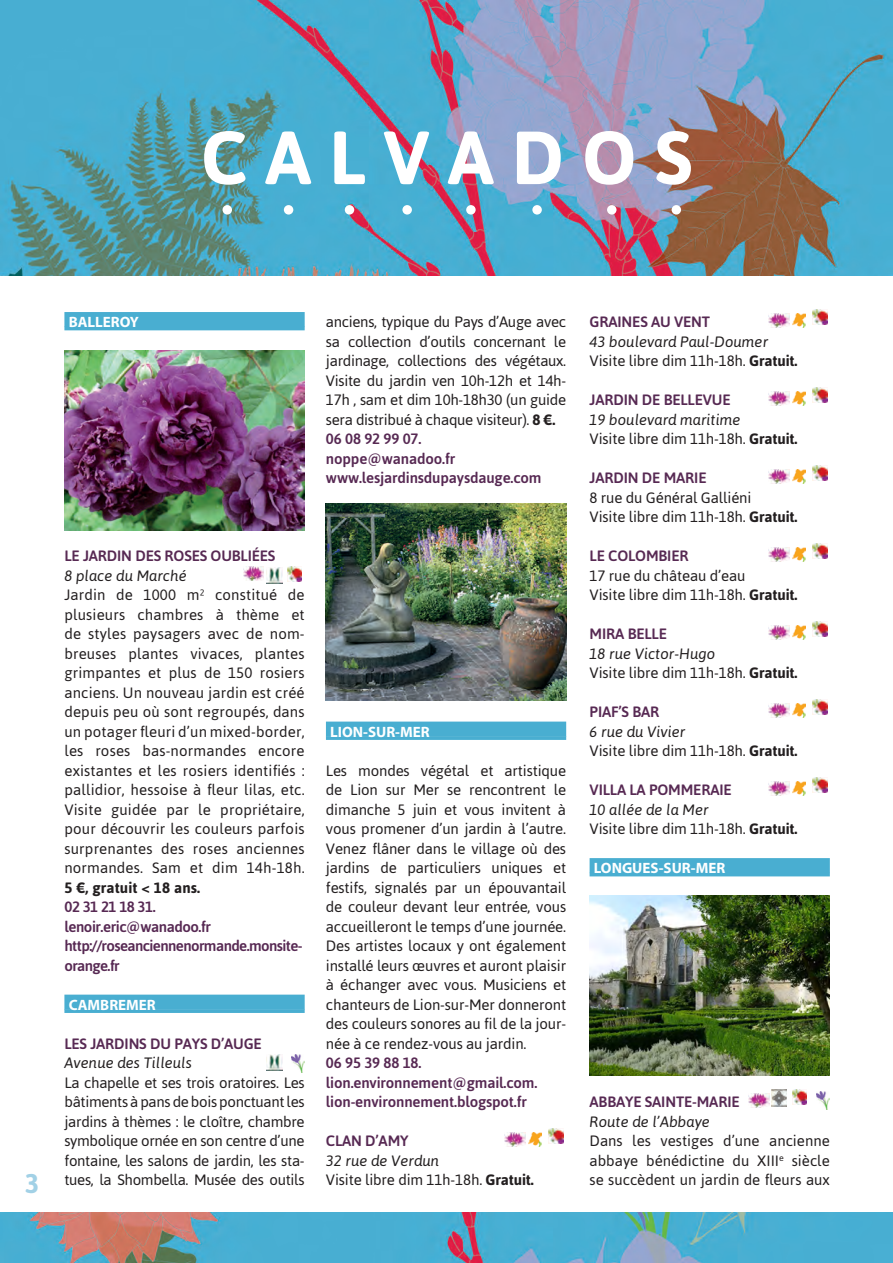
<style>
.page{position:relative;width:893px;height:1263px;background:#fff}
.page>*{position:absolute;margin:0;border:0;box-sizing:border-box;transform-origin:0 0}
.t1{font:700 75px "Asap";letter-spacing:.24em;color:#fff}
.t2{font:700 27px "Asap";color:#a2d1e6}
.Texte_Courant{font:15px/19.5px "Asap";letter-spacing:-.01em;color:#231f20;text-align:justify}
.Jardin{font:500 15px "Asap";letter-spacing:-.01em;color:#572953}
.adresse{font:italic 15px "Asap";color:#231f20}
.internet{font:500 15px/19.5px "Asap";letter-spacing:-.01em;color:#572953}
.internet-2{font:500 15px/19.5px "Asap";letter-spacing:-.04em;color:#572953}
.ville{font:700 15px "Myriad Pro";color:#fff}
.internet-3{font:500 15px "Asap";letter-spacing:-.03em;color:#572953}
.s1{font-weight:700}
</style>
<div class="page">
<img style="left:0;top:0;width:893px;height:1263px">
<div style="left:0;top:276px;width:893px;height:936px;background:#fff"></div>
<div style="left:64px;top:312px;width:241px;height:15px;background:#49aed1"></div>
<hr style="left:64px;top:327px;width:241px;height:3px;background:#49aed1">
<div style="left:64px;top:995px;width:241px;height:15px;background:#49aed1"></div>
<hr style="left:64px;top:1009px;width:241px;height:4px;background:#50b1d2">
<img style="left:64px;top:351px;width:241px;height:180px">
<img style="left:243px;top:567px;width:21px;height:13px">
<img style="left:266px;top:567px;width:16px;height:16px">
<img style="left:287px;top:566px;width:15px;height:15px">
<img style="left:266px;top:1055px;width:16px;height:16px">
<img style="left:291px;top:1055px;width:13px;height:17px">
<div style="left:326px;top:722px;width:240px;height:15px;background:#49aed1"></div>
<hr style="left:326px;top:736px;width:240px;height:4px;background:#49aed1">
<img style="left:326px;top:504px;width:240px;height:197px">
<img style="left:505px;top:1132px;width:20px;height:14px">
<img style="left:528px;top:1132px;width:13px;height:14px">
<img style="left:549px;top:1129px;width:14px;height:15px">
<div style="left:590px;top:858px;width:240px;height:15px;background:#49aed1"></div>
<hr style="left:590px;top:873px;width:240px;height:3px;background:#49aed1">
<img style="left:769px;top:313px;width:20px;height:14px">
<img style="left:792px;top:313px;width:13px;height:14px">
<img style="left:812px;top:310px;width:15px;height:15px">
<img style="left:769px;top:391px;width:20px;height:14px">
<img style="left:792px;top:391px;width:13px;height:14px">
<img style="left:812px;top:388px;width:15px;height:15px">
<img style="left:769px;top:469px;width:20px;height:14px">
<img style="left:792px;top:469px;width:13px;height:14px">
<img style="left:812px;top:466px;width:15px;height:15px">
<img style="left:769px;top:547px;width:20px;height:14px">
<img style="left:792px;top:547px;width:13px;height:14px">
<img style="left:812px;top:544px;width:15px;height:15px">
<img style="left:769px;top:625px;width:20px;height:14px">
<img style="left:792px;top:625px;width:13px;height:14px">
<img style="left:812px;top:622px;width:15px;height:15px">
<img style="left:769px;top:703px;width:20px;height:14px">
<img style="left:792px;top:703px;width:13px;height:14px">
<img style="left:812px;top:700px;width:15px;height:15px">
<img style="left:769px;top:781px;width:20px;height:14px">
<img style="left:792px;top:781px;width:13px;height:14px">
<img style="left:812px;top:778px;width:15px;height:15px">
<img style="left:590px;top:896px;width:239px;height:179px">
<img style="left:749px;top:1093px;width:20px;height:14px">
<img style="left:772px;top:1090px;width:15px;height:17px">
<img style="left:792px;top:1090px;width:15px;height:15px">
<img style="left:817px;top:1091px;width:12px;height:18px">
<div style="left:223px;top:205px;width:9px;height:10px;background:#fff;border-radius:50%"></div>
<div style="left:284px;top:205px;width:9px;height:10px;background:#fff;border-radius:50%"></div>
<div style="left:345px;top:205px;width:9px;height:10px;background:#fff;border-radius:50%"></div>
<svg style="left:402px;top:205px;width:10px;height:10px"></svg>
<div style="left:466px;top:205px;width:10px;height:10px;background:#fff;border-radius:50%"></div>
<div style="left:532px;top:205px;width:10px;height:10px;background:#fff;border-radius:50%"></div>
<div style="left:607px;top:205px;width:9px;height:10px;background:#fff;border-radius:50%"></div>
<div style="left:672px;top:205px;width:9px;height:10px;background:#fff;border-radius:50%"></div>
<p class="t1" style="left:201px;top:107px;width:493px">CALVADOS</p>
<p class="t2" style="left:25px;top:1165px;width:16px">3</p>
<p class="ville" style="left:69px;top:312px;width:72px">BALLEROY</p>
<p class="Texte_Courant" style="left:326px;top:311px;width:242px">anciens, typique du Pays d’Auge avec sa collection d’outils concernant le jardinage, collections des végétaux.<br>Visite du jardin ven 10h-12h et 14h-17h , sam et dim 10h-18h30 (un guide sera distribué à chaque visiteur). <span class="s1">8 €.</span></p>
<p class="internet" style="left:326px;top:428px;width:97px">06 08 92 99 07.</p>
<p class="internet" style="left:326px;top:448px;width:131px">noppe@wanadoo.fr</p>
<p class="internet" style="left:326px;top:467px;width:217px">www.lesjardinsdupaysdauge.com</p>
<p class="Jardin" style="left:64px;top:546px;width:212px">LE JARDIN DES ROSES OUBLIÉES</p>
<p class="adresse" style="left:64px;top:565px;width:124px">8 place du Marché</p>
<p class="Texte_Courant" style="left:64px;top:584px;width:242px">Jardin de 1000 m² constitué de plusieurs chambres à thème et de styles paysagers avec de nom&shy;breuses plantes vivaces, plantes grimpantes et plus de 150 rosiers anciens. Un nouveau jardin est créé depuis peu où sont regroupés, dans un potager fleuri d’un mixed-border, les roses bas-normandes encore existantes et les rosiers identifiés : pallidior, hessoise à fleur lilas, etc.<br>Visite guidée par le propriétaire, pour découvrir les couleurs parfois surprenantes des roses anciennes normandes. Sam et dim 14h-18h.<br><span class="s1">5 €, gratuit &lt; 18 ans.</span></p>
<p class="internet" style="left:64px;top:896px;width:93px">02 31 21 18 31.</p>
<p class="internet-3" style="left:64px;top:916px;width:148px">lenoir.eric@wanadoo.fr</p>
<p class="internet-2" style="left:64px;top:935px;width:240px">http://roseanciennenormande.monsite&shy;orange.fr</p>
<p class="ville" style="left:69px;top:995px;width:89px">CAMBREMER</p>
<p class="Jardin" style="left:64px;top:1033px;width:199px">LES JARDINS DU PAYS D’AUGE</p>
<p class="adresse" style="left:64px;top:1053px;width:129px">Avenue des Tilleuls</p>
<p class="Texte_Courant" style="left:64px;top:1072px;width:242px">La chapelle et ses trois oratoires. Les bâtiments à pans de bois ponctuant les jardins à thèmes : le cloître, chambre symbolique ornée en son centre d’une fontaine, les salons de jardin, les sta&shy;tues, la Shombella. Musée des outils</p>
<p class="ville" style="left:330px;top:722px;width:101px">LION-SUR-MER</p>
<p class="Texte_Courant" style="left:326px;top:760px;width:242px">Les mondes végétal et artistique de Lion sur Mer se rencontrent le dimanche 5 juin et vous invitent à vous promener d’un jardin à l’autre.<br>Venez flâner dans le village où des jardins de particuliers uniques et festifs, signalés par un épouvantail de couleur devant leur entrée, vous accueilleront le temps d’une journée.<br>Des artistes locaux y ont également installé leurs œuvres et auront plaisir à échanger avec vous. Musiciens et chanteurs de Lion-sur-Mer donneront des couleurs sonores au fil de la jour&shy;née à ce rendez-vous au jardin.</p>
<p class="internet" style="left:326px;top:1052px;width:97px">06 95 39 88 18.</p>
<p class="internet" style="left:326px;top:1072px;width:213px">lion.environnement@gmail.com. lion-environnement.blogspot.fr</p>
<p class="Jardin" style="left:326px;top:1131px;width:84px">CLAN D’AMY</p>
<p class="adresse" style="left:326px;top:1150px;width:115px">32 rue de Verdun</p>
<p class="Texte_Courant" style="left:326px;top:1169px;width:209px">Visite libre dim 11h-18h. <span class="s1">Gratuit.</span></p>
<p class="Jardin" style="left:590px;top:312px;width:122px">GRAINES AU VENT</p>
<p class="adresse" style="left:590px;top:331px;width:180px">43 boulevard Paul-Doumer</p>
<p class="Texte_Courant" style="left:590px;top:350px;width:209px">Visite libre dim 11h-18h. <span class="s1">Gratuit.</span></p>
<p class="Jardin" style="left:590px;top:390px;width:142px">JARDIN DE BELLEVUE</p>
<p class="adresse" style="left:590px;top:409px;width:152px">19 boulevard maritime</p>
<p class="Texte_Courant" style="left:590px;top:428px;width:209px">Visite libre dim 11h-18h. <span class="s1">Gratuit.</span></p>
<p class="Jardin" style="left:590px;top:468px;width:118px">JARDIN DE MARIE</p>
<p class="Texte_Courant" style="left:590px;top:487px;width:163px">8 rue du Général Galliéni</p>
<p class="Texte_Courant" style="left:590px;top:506px;width:209px">Visite libre dim 11h-18h. <span class="s1">Gratuit.</span></p>
<p class="Jardin" style="left:590px;top:546px;width:100px">LE COLOMBIER</p>
<p class="Texte_Courant" style="left:590px;top:565px;width:157px">17 rue du château d’eau</p>
<p class="Texte_Courant" style="left:590px;top:584px;width:209px">Visite libre dim 11h-18h. <span class="s1">Gratuit.</span></p>
<p class="Jardin" style="left:590px;top:624px;width:79px">MIRA BELLE</p>
<p class="adresse" style="left:590px;top:643px;width:127px">18 rue Victor-Hugo</p>
<p class="Texte_Courant" style="left:590px;top:662px;width:209px">Visite libre dim 11h-18h. <span class="s1">Gratuit.</span></p>
<p class="Jardin" style="left:590px;top:702px;width:71px">PIAF’S BAR</p>
<p class="adresse" style="left:590px;top:721px;width:97px">6 rue du Vivier</p>
<p class="Texte_Courant" style="left:590px;top:740px;width:209px">Visite libre dim 11h-18h. <span class="s1">Gratuit.</span></p>
<p class="Jardin" style="left:590px;top:780px;width:144px">VILLA LA POMMERAIE</p>
<p class="adresse" style="left:590px;top:799px;width:121px">10 allée de la Mer</p>
<p class="Texte_Courant" style="left:590px;top:818px;width:209px">Visite libre dim 11h-18h. <span class="s1">Gratuit.</span></p>
<p class="ville" style="left:594px;top:858px;width:133px">LONGUES-SUR-MER</p>
<p class="Jardin" style="left:590px;top:1092px;width:151px">ABBAYE SAINTE-MARIE</p>
<p class="adresse" style="left:590px;top:1111px;width:122px">Route de l’Abbaye</p>
<p class="Texte_Courant" style="left:590px;top:1130px;width:242px">Dans les vestiges d’une ancienne abbaye bénédictine du XIII<sup>e</sup> siècle se succèdent un jardin de fleurs aux</p>
</div>
